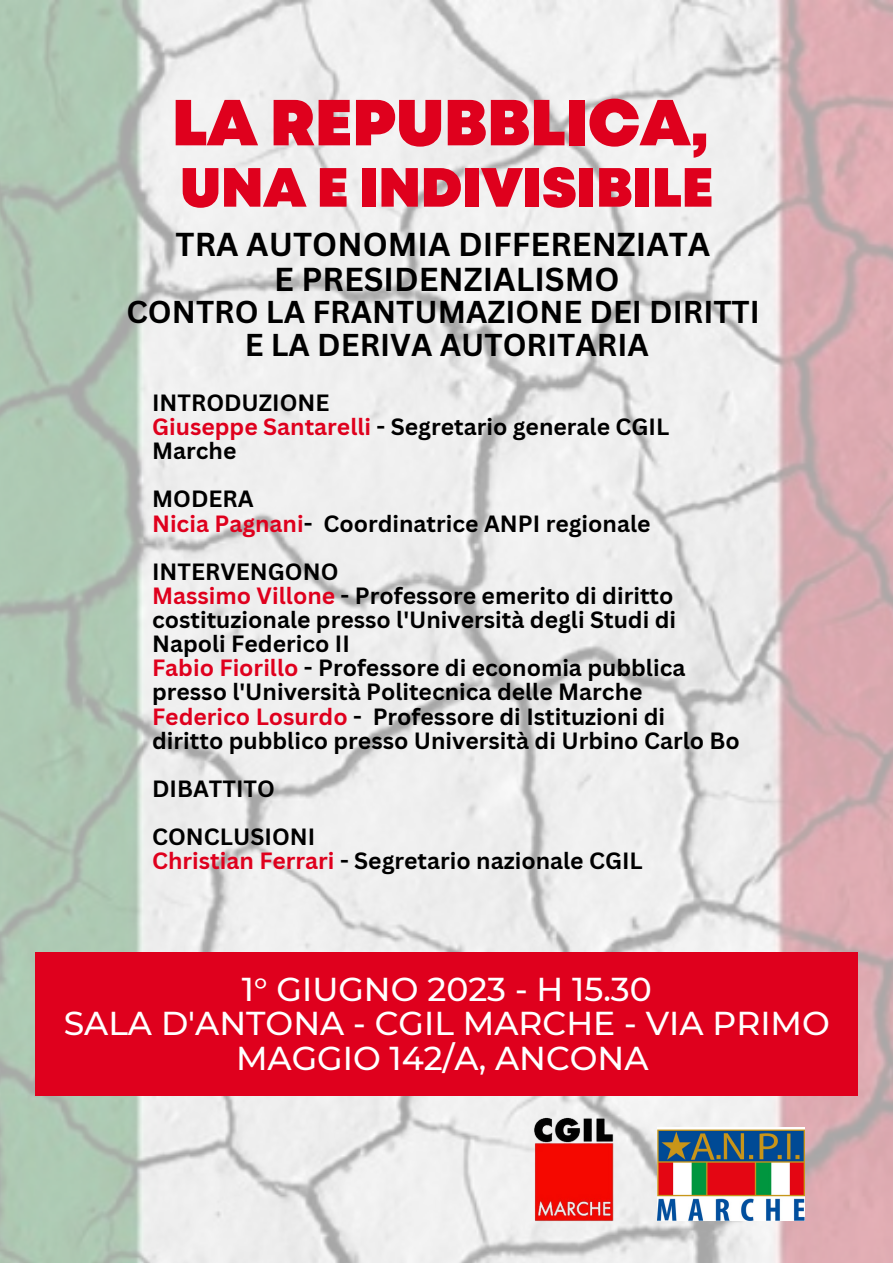
<style>
.page{position:relative;width:893px;height:1263px;background:#fff}
.page>*{position:absolute;margin:0;border:0;box-sizing:border-box;transform-origin:0 0}
.t1{font:900 64.88px "Mont";color:#df001d}
.t2{font:900 55.12px "Mont";color:#df001d}
.t3{font:500 33px/34.9px "Montserrat";color:#fff;text-align:center}
.t4{font:700 32.25px "Canva Sans";color:#000}
.t5{font:700 30.75px "Canva Sans";color:#000}
.t6{font:700 22.88px/24.2px "Canva Sans";color:#000}
.s1{color:#df001d}
</style>
<div class="page">
<img style="left:0;top:0;width:893px;height:1263px">
<div style="left:36px;top:951px;width:822px;height:144px;background:#df001d"></div>
<img style="left:505px;top:1108px;width:132px;height:132px">
<img style="left:658px;top:1128px;width:146px;height:93px">
<p class="t1" style="left:172px;top:98px;width:538px">LA REPUBBLICA,</p>
<p class="t2" style="left:180px;top:167px;width:535px">UNA E INDIVISIBILE</p>
<p class="t4" style="left:176px;top:222px;width:536px">TRA AUTONOMIA DIFFERENZIATA</p>
<p class="t4" style="left:274px;top:256px;width:347px">E PRESIDENZIALISMO</p>
<p class="t5" style="left:126px;top:290px;width:635px">CONTRO LA FRANTUMAZIONE DEI DIRITTI</p>
<p class="t5" style="left:245px;top:323px;width:405px">E LA DERIVA AUTORITARIA</p>
<p class="t6" style="left:152px;top:390px;width:179px">INTRODUZIONE</p>
<p class="t6" style="left:152px;top:414px;width:519px"><span class="s1">Giuseppe Santarelli</span> - Segretario generale CGIL<br>Marche</p>
<p class="t6" style="left:152px;top:486px;width:103px">MODERA</p>
<p class="t6" style="left:152px;top:511px;width:500px"><span class="s1">Nicia Pagnani</span>- Coordinatrice ANPI regionale</p>
<p class="t6" style="left:152px;top:559px;width:188px">INTERVENGONO</p>
<p class="t6" style="left:152px;top:583px;width:525px;text-align:justify"><span class="s1">Massimo Villone</span> - Professore emerito di diritto costituzionale presso l'Università degli Studi di Napoli Federico II</p>
<p class="t6" style="left:152px;top:655px;width:535px"><span class="s1">Fabio Fiorillo</span> - Professore di economia pubblica presso l'Università Politecnica delle Marche</p>
<p class="t6" style="left:152px;top:704px;width:589px"><span class="s1">Federico Losurdo</span> - Professore di Istituzioni di diritto pubblico presso Università di Urbino Carlo Bo</p>
<p class="t6" style="left:152px;top:776px;width:124px">DIBATTITO</p>
<p class="t6" style="left:152px;top:824px;width:165px">CONCLUSIONI</p>
<p class="t6" style="left:152px;top:848px;width:492px"><span class="s1">Christian Ferrari</span> - Segretario nazionale CGIL</p>
<p class="t3" style="left:242px;top:971px;width:412px">1° GIUGNO 2023 - H 15.30</p>
<p class="t3" style="left:64px;top:1006px;width:767px">SALA D'ANTONA - CGIL MARCHE - VIA PRIMO<br>MAGGIO 142/A, ANCONA</p>
</div>
